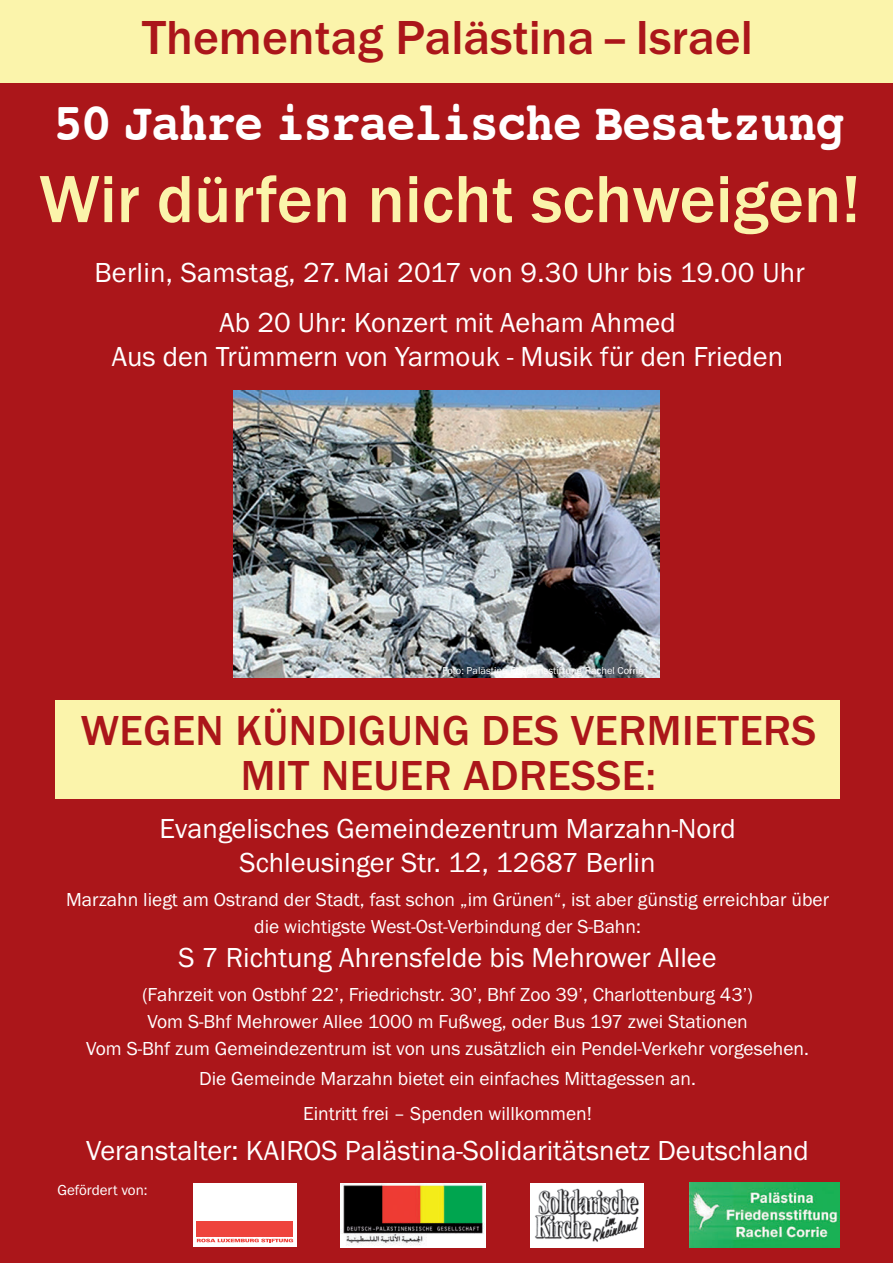
<style>
.page{position:relative;width:893px;height:1263px;background:#ab161a}
.page>*{position:absolute;margin:0;border:0;box-sizing:border-box;transform-origin:0 0}
.t1{font:700 69px "Franklin Gothic";color:#fbf4ab}
.t2{font:700 54px "Courier";letter-spacing:-.03em;color:#fff;scale:.9 1}
.t3{font:700 49.5px "Franklin Gothic";color:#ab161a}
.t4{font:700 43.5px/45px "Franklin Gothic";letter-spacing:.01em;color:#ab161a;text-align:center}
.t5{font:28.5px/49.7px "Franklin Gothic";color:#fff;text-align:center}
.t6{font:19.5px/27px "Franklin Gothic";color:#fff;text-align:center}
.t7{font:15px "Franklin Gothic";color:#fff}
.t8{font:10.5px "Franklin Gothic";color:#fff}
</style>
<div class="page">
<div style="left:0;top:0;width:893px;height:82px;background:#fbf4ab"></div>
<div style="left:530px;top:1183px;width:114px;height:64px;background:#fff"></div>
<img style="left:535px;top:1188px;width:104px;height:54px">
<div style="left:193px;top:1183px;width:104px;height:64px;background:#fff"></div>
<svg style="left:197px;top:1239px;width:96px;height:3px"></svg>
<div style="left:197px;top:1221px;width:96px;height:16px;background:#ee443d"></div>
<img style="left:234px;top:390px;width:425px;height:288px">
<img style="left:341px;top:1183px;width:145px;height:64px">
<img style="left:690px;top:1182px;width:150px;height:65px">
<div style="left:55px;top:700px;width:784px;height:99px;background:#fbf4ab"></div>
<h3 class="t3" style="left:142px;top:10px;width:612px">Thementag Palästina–Israel</h3>
<h2 class="t2" style="left:54px;top:79px;width:880px">50 Jahre israelische Besatzung</h2>
<h1 class="t1" style="left:39px;top:160px;width:823px">Wir dürfen nicht schweigen!</h1>
<h3 class="t5" style="left:94px;top:248px;width:712px">Berlin, Samstag, 27. Mai 2017 von 9.30 Uhr bis 19.00 Uhr<br>Ab 20 Uhr: Konzert mit Aeham Ahmed</h3>
<h3 class="t5" style="left:112px;top:332px;width:673px">Aus den Trümmern von Yarmouk - Musik für den Frieden</h3>
<p class="t8" style="left:442px;top:665px;width:203px">Foto: Palästina Friedensstiftung Rachel Corrie</p>
<h3 class="t4" style="left:81px;top:708px;width:737px">WEGEN KÜNDIGUNG DES VERMIETERS<br>MIT NEUER ADRESSE:</h3>
<h3 class="t5" style="left:159px;top:811px;width:578px;line-height:34.2px">Evangelisches Gemeindezentrum Marzahn-Nord<br>Schleusinger Str. 12, 12687 Berlin</h3>
<p class="t6" style="left:66px;top:886px;width:764px">Marzahn liegt am Ostrand der Stadt, fast schon „im Grünen“, ist aber günstig erreichbar über die wichtigste West-Ost-Verbindung der S-Bahn:</p>
<h3 class="t5" style="left:179px;top:933px;width:539px">S 7 Richtung Ahrensfelde bis Mehrower Allee</h3>
<p class="t6" style="left:86px;top:982px;width:724px">(Fahrzeit von Ostbhf 22’, Friedrichstr. 30’, Bhf Zoo 39’, Charlottenburg 43’)<br>Vom S-Bhf Mehrower Allee 1000 m Fußweg, oder Bus 197 zwei Stationen<br>Vom S-Bhf zum Gemeindezentrum ist von uns zusätzlich ein Pendel-Verkehr vorgesehen.</p>
<p class="t6" style="left:199px;top:1062px;width:498px;line-height:34.5px">Die Gemeinde Marzahn bietet ein einfaches Mittagessen an.<br>Eintritt frei – Spenden willkommen!</p>
<h3 class="t5" style="left:86px;top:1126px;width:724px">Veranstalter: KAIROS Palästina-Solidaritätsnetz Deutschland</h3>
<p class="t7" style="left:57px;top:1181px;width:92px">Gefördert von:</p>
</div>
